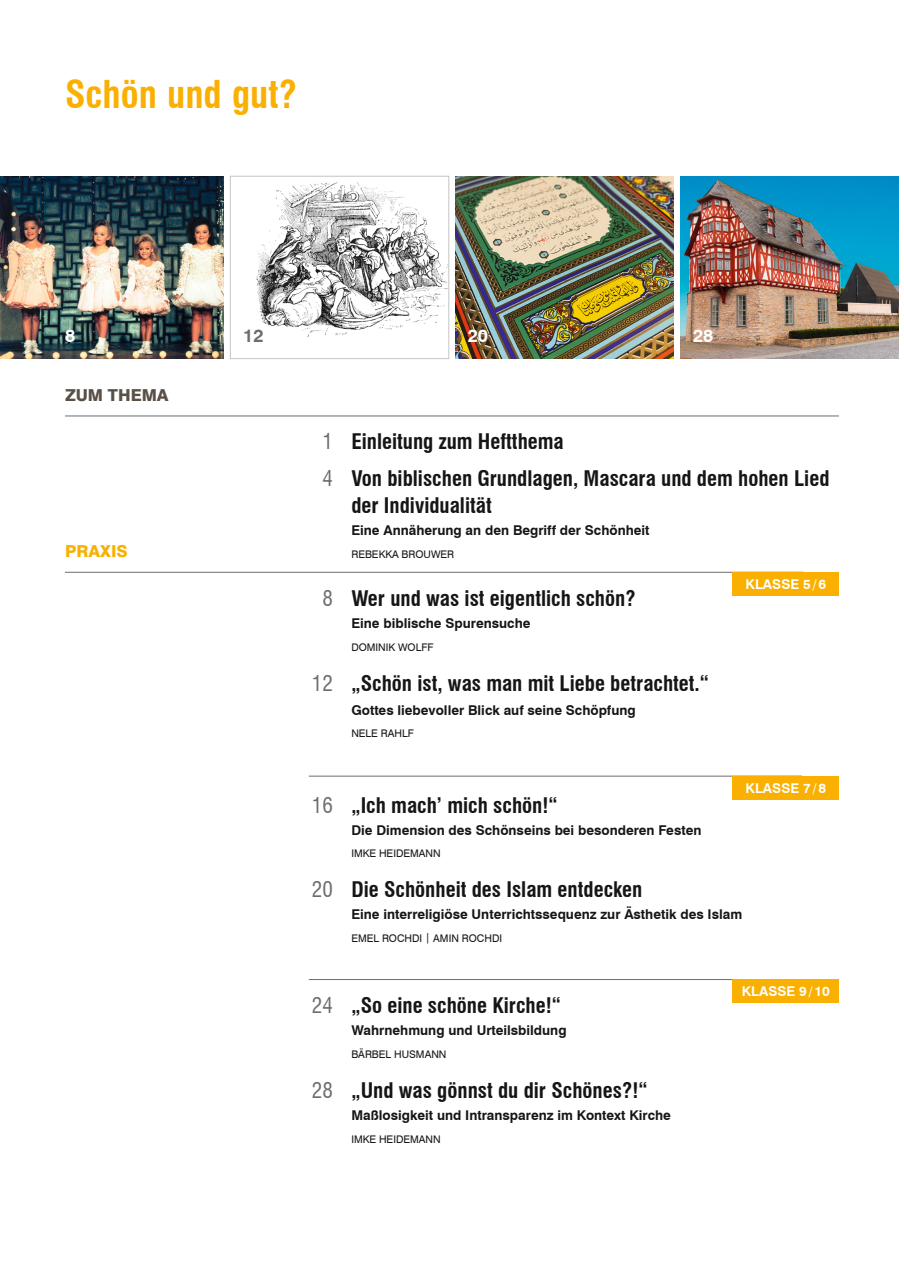
<style>
.page{position:relative;width:904px;height:1274px;background:#fff}
.page>*{position:absolute;margin:0;border:0;box-sizing:border-box;transform-origin:0 0}
.t1{font:700 condensed 37.5px "Swiss 721 BT";color:#fab000}
.t2{font:700 condensed 21px/37.5px "Swiss 721 BT";color:#151616}
.t3{font:700 18px "Swiss 721 BT";color:#fff}
.t4{font:700 18px "Swiss 721 BT";color:#6f6d6b}
.t5{font:800 16.5px "Swiss 721 BT";color:#595047}
.t6{font:800 16.5px "Swiss 721 BT";color:#fab000}
.t7{font:700 13.5px "Swiss 721 BT";color:#151616}
.t8{font:700 13.5px "Swiss 721 BT";color:#fff}
.t9{font:10.5px "Swiss 721 BT";color:#151616}
.s1{font-weight:400;color:#6f6d6b}
</style>
<div class="page">
<img style="left:0;top:176px;width:224px;height:183px">
<img style="left:256px;top:182px;width:191px;height:155px">
<div style="left:230px;top:176px;width:219px;height:183px;border:1px solid #c5c5c5"></div>
<img style="left:455px;top:176px;width:219px;height:183px">
<img style="left:680px;top:176px;width:218px;height:183px">
<hr style="left:309px;top:776px;width:493px;height:1px;background:#6f6d6b">
<hr style="left:309px;top:979px;width:492px;height:1px;background:#6f6d6b">
<hr style="left:65px;top:572px;width:738px;height:1px;background:#6f6d6b">
<div style="left:733px;top:776px;width:106px;height:23px;background:#fab000"></div>
<div style="left:733px;top:979px;width:106px;height:23px;background:#fab000"></div>
<div style="left:733px;top:572px;width:106px;height:23px;background:#fab000"></div>
<hr style="left:65px;top:416px;width:774px;height:1px;background:#6f6d6b">
<h1 class="t1" style="left:65px;top:72px;width:234px">Schön und gut?</h1>
<h3 class="t3" style="left:65px;top:325px;width:12px">8</h3>
<h3 class="t3" style="left:468px;top:325px;width:22px">20</h3>
<h3 class="t4" style="left:243px;top:325px;width:22px">12</h3>
<h3 class="t3" style="left:693px;top:325px;width:22px">28</h3>
<p class="t5" style="left:65px;top:385px;width:105px">ZUM THEMA</p>
<p class="t6" style="left:65px;top:541px;width:64px">PRAXIS</p>
<h2 class="t2" style="left:322px;top:422px;width:509px"><span class="s1">1</span> Einleitung zum Heftthema<br><span class="s1">4</span> Von biblischen Grundlagen, Mascara und dem hohen Lied</h2>
<h2 class="t2" style="left:351px;top:487px;width:142px">der Individualität</h2>
<p class="t7" style="left:351px;top:522px;width:300px">Eine Annäherung an den Begriff der Schönheit</p>
<p class="t9" style="left:351px;top:548px;width:104px">REBEKKA BROUWER</p>
<h2 class="t2" style="left:322px;top:580px;width:315px"><span class="s1">8</span> Wer und was ist eigentlich schön?</h2>
<p class="t7" style="left:351px;top:615px;width:181px">Eine biblische Spurensuche</p>
<p class="t9" style="left:351px;top:641px;width:84px">DOMINIK WOLFF</p>
<h2 class="t2" style="left:312px;top:664px;width:399px"><span class="s1">12</span> „Schön ist, was man mit Liebe betrachtet.“</h2>
<p class="t7" style="left:351px;top:702px;width:286px">Gottes liebevoller Blick auf seine Schöpfung</p>
<p class="t9" style="left:351px;top:727px;width:64px">NELE RAHLF</p>
<p class="t8" style="left:746px;top:576px;width:82px">KLASSE 5/6</p>
<p class="t8" style="left:746px;top:779px;width:82px">KLASSE 7/8</p>
<h2 class="t2" style="left:312px;top:786px;width:247px"><span class="s1">16</span> „Ich mach’ mich schön!“</h2>
<p class="t7" style="left:351px;top:822px;width:352px">Die Dimension des Schönseins bei besonderen Festen</p>
<p class="t9" style="left:351px;top:847px;width:91px">IMKE HEIDEMANN</p>
<h2 class="t2" style="left:312px;top:871px;width:332px"><span class="s1">20</span> Die Schönheit des Islam entdecken</h2>
<p class="t7" style="left:351px;top:906px;width:392px">Eine interreligiöse Unterrichtssequenz zur Ästhetik des Islam</p>
<p class="t9" style="left:351px;top:932px;width:152px">EMEL ROCHDI | AMIN ROCHDI</p>
<h2 class="t2" style="left:312px;top:986px;width:251px"><span class="s1">24</span> „So eine schöne Kirche!“</h2>
<p class="t7" style="left:351px;top:1022px;width:217px">Wahrnehmung und Urteilsbildung</p>
<p class="t9" style="left:351px;top:1048px;width:97px">BÄRBEL HUSMANN</p>
<h2 class="t2" style="left:312px;top:1071px;width:337px"><span class="s1">28</span> „Und was gönnst du dir Schönes?!“</h2>
<p class="t7" style="left:351px;top:1107px;width:321px">Maßlosigkeit und Intransparenz im Kontext Kirche</p>
<p class="t9" style="left:351px;top:1132px;width:91px">IMKE HEIDEMANN</p>
<p class="t8" style="left:742px;top:983px;width:90px">KLASSE 9/10</p>
</div>
